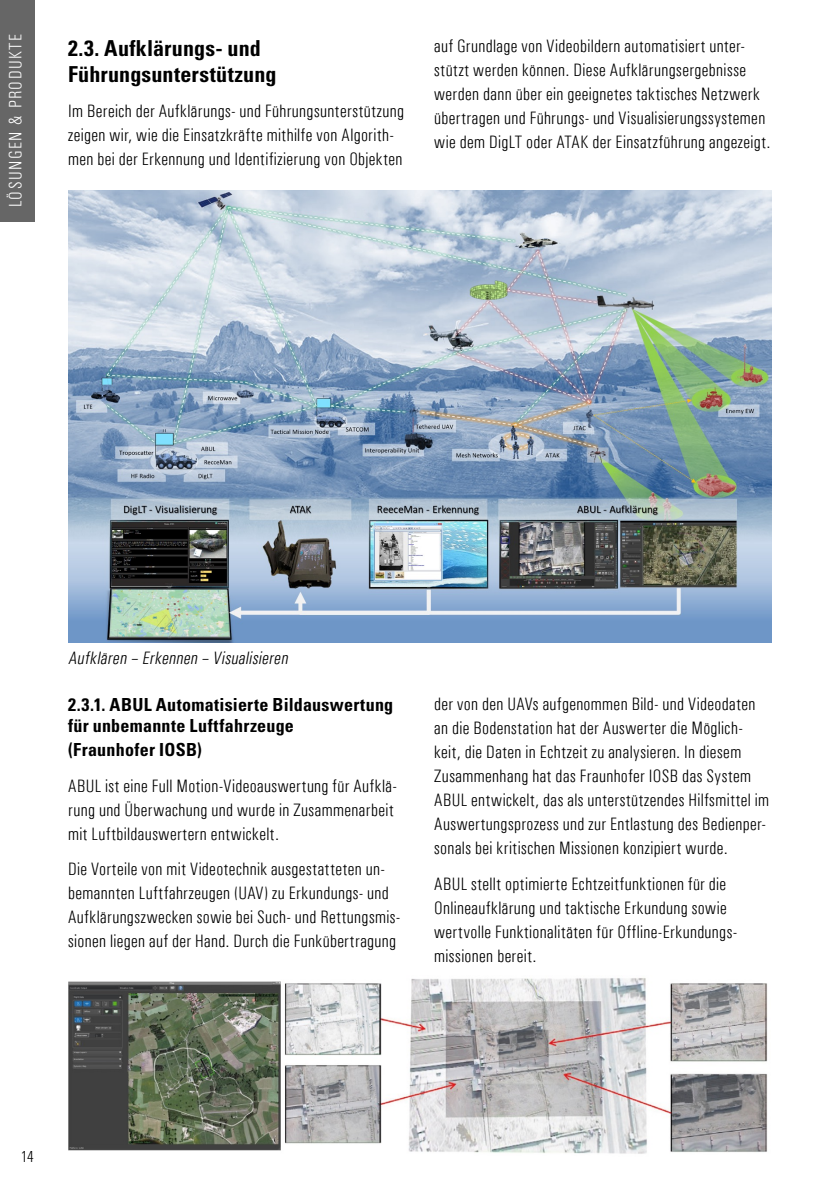
<style>
.page{position:relative;width:840px;height:1191px;background:#fff}
.page>*{position:absolute;margin:0;border:0;box-sizing:border-box;transform-origin:0 0}
.t1{font:700 condensed 22px/26.4px "Univers LT Std";letter-spacing:.005em;color:#000}
.t2{font:300 condensed 18px/24px "Univers";letter-spacing:.02em;color:#000}
.t3{font:700 condensed 18px/21.6px "Univers LT Std";letter-spacing:.015em;color:#000}
.t4{font:italic 300 condensed 18px "Univers";color:#000}
.t5{font:300 condensed 18px "Univers";letter-spacing:.08em;color:#fff}
.t6{font:300 condensed 16px "Univers";color:#000}
</style>
<div class="page">
<div style="left:0;top:0;width:34px;height:221px;background:#666"></div>
<img style="left:68px;top:190px;width:703px;height:452px">
<img style="left:68px;top:978px;width:700px;height:176px">
<p class="t5" style="left:5px;top:207px;width:175px;rotate:-90deg">LÖSUNGEN &amp; PRODUKTE</p>
<p class="t1" style="left:68px;top:35px;width:210px">2.3. Aufklärungs- und<br>Führungsunterstützung</p>
<p class="t2" style="left:68px;top:99px;width:337px">Im Bereich der Aufklärungs- und Führungsunterstützung zeigen wir, wie die Einsatzkräfte mithilfe von Algorith&shy;men bei der Erkennung und Identifizierung von Objekten</p>
<p class="t2" style="left:434px;top:34px;width:337px">auf Grundlage von Videobildern automatisiert unter&shy;stützt werden können. Diese Aufklärungsergebnisse werden dann über ein geeignetes taktisches Netzwerk übertragen und Führungs- und Visualisierungssystemen wie dem DigLT oder ATAK der Einsatzführung angezeigt.</p>
<p class="t4" style="left:68px;top:647px;width:225px">Aufklären – Erkennen – Visualisieren</p>
<p class="t3" style="left:68px;top:693px;width:326px">2.3.1. ABUL Automatisierte Bildauswertung für unbemannte Luftfahrzeuge</p>
<p class="t3" style="left:68px;top:739px;width:135px">(Fraunhofer IOSB)</p>
<p class="t2" style="left:68px;top:774px;width:330px">ABUL ist eine Full Motion-Videoauswertung für Aufklä&shy;rung und Überwachung und wurde in Zusammenarbeit mit Luftbildauswertern entwickelt.</p>
<p class="t2" style="left:68px;top:857px;width:333px">Die Vorteile von mit Videotechnik ausgestatteten un&shy;bemannten Luftfahrzeugen (UAV) zu Erkundungs- und Aufklärungszwecken sowie bei Such- und Rettungsmis&shy;sionen liegen auf der Hand. Durch die Funkübertragung</p>
<p class="t2" style="left:434px;top:692px;width:336px">der von den UAVs aufgenommen Bild- und Videodaten an die Bodenstation hat der Auswerter die Möglich&shy;keit, die Daten in Echtzeit zu analysieren. In diesem Zusammenhang hat das Fraunhofer IOSB das System ABUL entwickelt, das als unterstützendes Hilfsmittel im Auswertungsprozess und zur Entlastung des Bedienper&shy;sonals bei kritischen Missionen konzipiert wurde.</p>
<p class="t2" style="left:434px;top:871px;width:303px">ABUL stellt optimierte Echtzeitfunktionen für die Onlineaufklärung und taktische Erkundung sowie wertvolle Funktionalitäten für Offline-Erkundungs&shy;missionen -bereit.</p>
<p class="t6" style="left:21px;top:1147px;width:15px">14</p>
</div>
